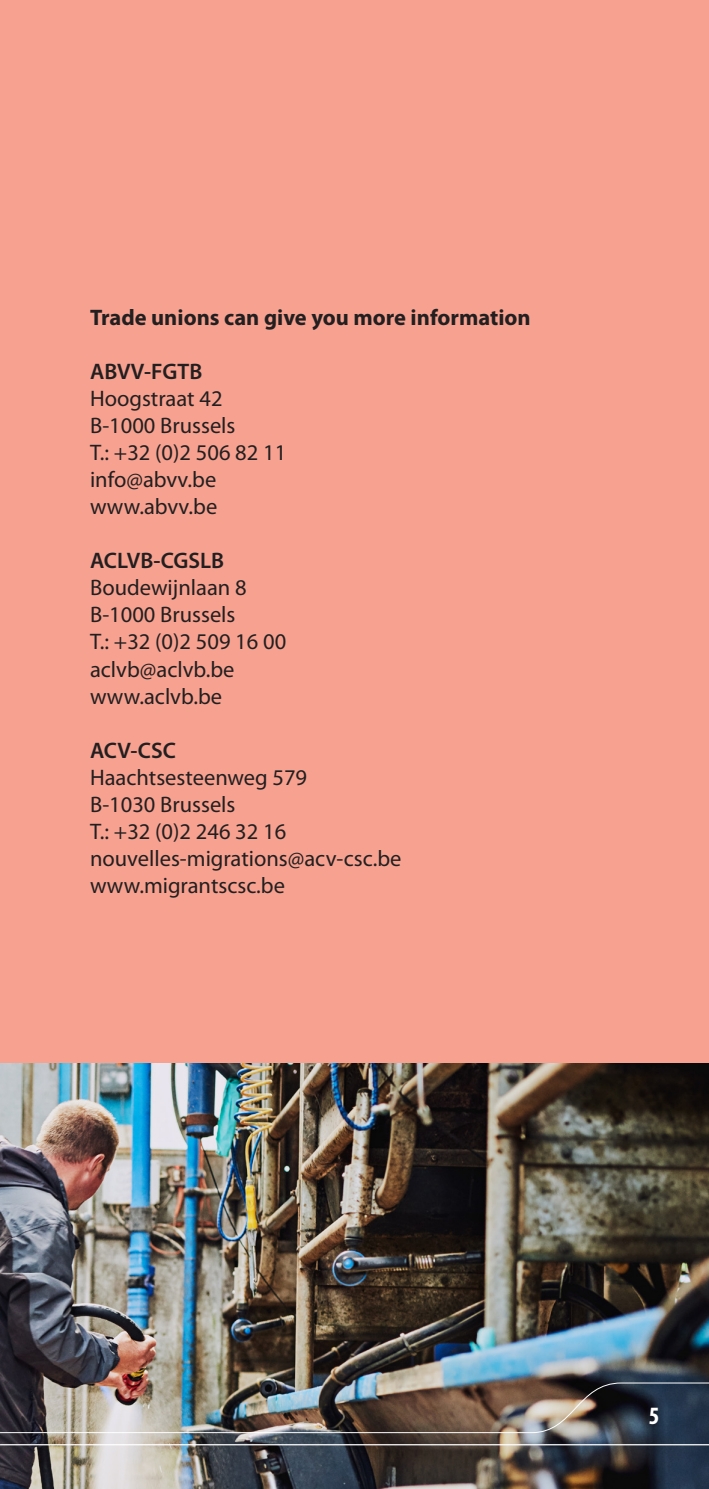
<style>
.page{position:relative;width:709px;height:1489px;background:#fff}
.page>*{position:absolute;margin:0;border:0;box-sizing:border-box;transform-origin:0 0}
.t1{font:700 condensed 25px "Myriad Pro";color:#fff}
.t2{font:22.5px "Myriad Pro";color:#231f20}
.t3{font:700 22.5px "Myriad Pro";color:#231f20}
.t4{font:600 22.5px "Myriad Pro";color:#231f20}
</style>
<div class="page">
<div style="left:0;top:0;width:709px;height:1488px;background:#f7a290"></div>
<img style="left:0;top:1063px;width:709px;height:425px">
<img style="left:0;top:1382px;width:709px;height:63px">
<p class="t3" style="left:90px;top:305px;width:442px">Trade unions can give you more information</p>
<p class="t4" style="left:90px;top:359px;width:114px">ABVV-FGTB</p>
<p class="t2" style="left:90px;top:386px;width:134px">Hoogstraat 42</p>
<p class="t2" style="left:90px;top:413px;width:147px">B-1000 Brussels</p>
<p class="t2" style="left:90px;top:440px;width:198px">T.: +32 (0)2 506 82 11</p>
<p class="t2" style="left:90px;top:467px;width:128px">info@abvv.be</p>
<p class="t2" style="left:90px;top:494px;width:129px">www.abvv.be</p>
<p class="t4" style="left:90px;top:548px;width:136px">ACLVB-CGSLB</p>
<p class="t2" style="left:90px;top:575px;width:158px">Boudewijnlaan 8</p>
<p class="t2" style="left:90px;top:602px;width:147px">B-1000 Brussels</p>
<p class="t2" style="left:90px;top:629px;width:198px">T.: +32 (0)2 509 16 00</p>
<p class="t2" style="left:90px;top:656px;width:146px">aclvb@aclvb.be</p>
<p class="t2" style="left:90px;top:683px;width:134px">www.aclvb.be</p>
<p class="t4" style="left:90px;top:737px;width:87px">ACV-CSC</p>
<p class="t2" style="left:90px;top:764px;width:219px">Haachtsesteenweg 579</p>
<p class="t2" style="left:90px;top:791px;width:147px">B-1030 Brussels</p>
<p class="t2" style="left:90px;top:818px;width:198px">T.: +32 (0)2 246 32 16</p>
<p class="t2" style="left:90px;top:845px;width:313px">nouvelles-migrations@acv-csc.be</p>
<p class="t2" style="left:90px;top:872px;width:196px">www.migrantscsc.be</p>
<p class="t1" style="left:648px;top:1401px;width:12px">5</p>
</div>
